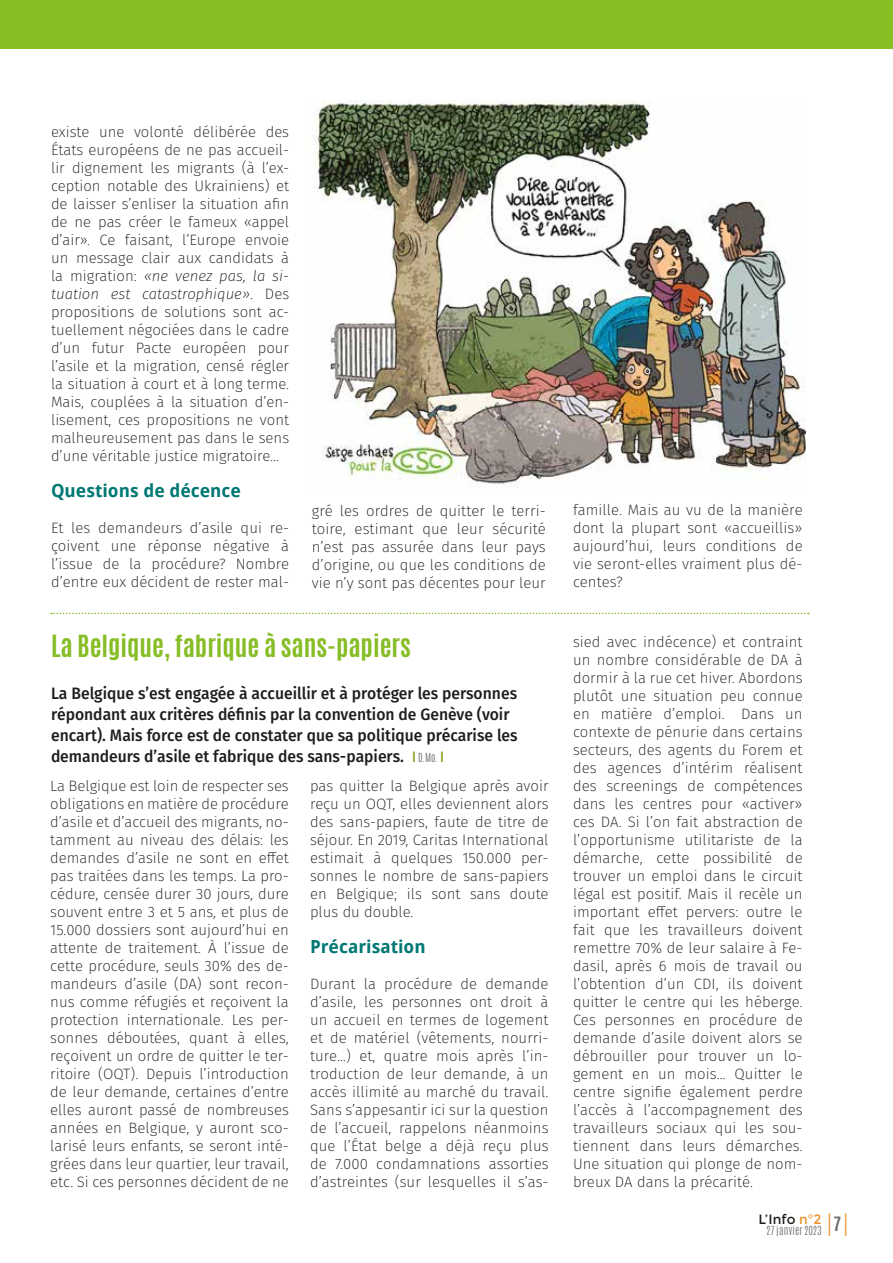
<style>
.page{position:relative;width:893px;height:1263px;background:#fff}
.page>*{position:absolute;margin:0;border:0;box-sizing:border-box;transform-origin:0 0}
.t1{font:300 25.95px "Antonio";color:#ec9228;scale:.64 1}
.t2{font:700 25.5px "Antonio";color:#87bd25}
.t3{font:700 18px "Droid Sans";color:#007873}
.t4{font:500 16.5px/21px "Fira Sans";color:#1d1d1b;scale:.95 1}
.t5{font:200 15px/18px "Fira Sans";letter-spacing:.005em;color:#1d1d1b;text-align:justify}
.t6{font:13.5px "Montserrat";color:#1d1d1b}
.t7{font:300 10.5px "Antonio";letter-spacing:.035em;color:#70706f}
.s1{font-style:italic}
.s2{font-family:"Montserrat";font-weight:400;font-size:15px;color:#89a422}
.s3{font-family:"Antonio";font-weight:300;font-size:10.5px;color:#70706f}
.s4{color:#ec9228}
</style>
<div class="page">
<div style="left:0;top:0;width:893px;height:48px;background:#87bd25"></div>
<img style="left:313px;top:100px;width:493px;height:386px">
<svg style="left:51px;top:613px;width:758px;height:1px"></svg>
<p class="t5" style="left:51px;top:123px;width:240px">existe une volonté délibérée des États européens de ne pas accueil&shy;lir dignement les migrants (à l’ex&shy;ception notable des Ukrainiens) et de laisser s’enliser la situation afin de ne pas créer le fameux «appel d’air». Ce faisant, l’Europe envoie un message clair aux candidats à la migration: <span class="s1">«ne venez pas, la si&shy;tuation est catastrophique»</span>. Des propositions de solutions sont ac&shy;tuellement négociées dans le cadre d’un futur Pacte européen pour l’asile et la migration, censé régler la situation à court et à long terme.<br>Mais, couplées à la situation d’en&shy;lisement, ces propositions ne vont malheureusement pas dans le sens d’une véritable justice migratoire…</p>
<p class="t3" style="left:51px;top:478px;width:192px">Questions de décence</p>
<p class="t5" style="left:51px;top:519px;width:240px">Et les demandeurs d’asile qui re&shy;çoivent une réponse négative à l’issue de la procédure? Nombre d’entre eux décident de rester mal-</p>
<p class="t5" style="left:312px;top:502px;width:235px">gré les ordres de quitter le terri&shy;toire, estimant que leur sécurité n’est pas assurée dans leur pays d’origine, ou que les conditions de vie n’y sont pas décentes pour leur</p>
<h2 class="t2" style="left:51px;top:626px;width:361px">La Belgique, fabrique à sans-papiers</h2>
<p class="t4" style="left:51px;top:682px;width:493px">La Belgique s’est engagée à accueillir et à protéger les personnes répondant aux critères définis par la convention de Genève (voir encart). Mais force est de constater que sa politique précarise les demandeurs d’asile et fabrique des sans-papiers. <span class="s2">I</span> <span class="s3">D.Mo.</span> <span class="s2">I</span></p>
<p class="t5" style="left:50px;top:777px;width:240px">La Belgique est loin de respecter ses obligations en matière de procédure d’asile et d’accueil des migrants, no&shy;tamment au niveau des délais: les demandes d’asile ne sont en effet pas traitées dans les temps. La pro&shy;cédure, censée durer 30 jours, dure souvent entre 3 et 5 ans, et plus de 15.000 dossiers sont aujourd’hui en attente de traitement. À l’issue de cette procédure, seuls 30% des de&shy;mandeurs d’asile (DA) sont recon&shy;nus comme réfugiés et reçoivent la protection internationale. Les per&shy;sonnes déboutées, quant à elles, reçoivent un ordre de quitter le ter&shy;ritoire (OQT). Depuis l’introduction de leur demande, certaines d’entre elles auront passé de nombreuses années en Belgique, y auront sco&shy;larisé leurs enfants, se seront inté&shy;grées dans leur quartier, leur travail, etc. Si ces personnes décident de ne</p>
<p class="t5" style="left:310px;top:777px;width:240px">pas quitter la Belgique après avoir reçu un OQT, elles deviennent alors des sans-papiers, faute de titre de séjour. En 2019, Caritas International estimait à quelques 150.000 per&shy;sonnes le nombre de sans-papiers en Belgique; ils sont sans doute plus du double.</p>
<p class="t3" style="left:310px;top:934px;width:117px">Précarisation</p>
<p class="t5" style="left:310px;top:975px;width:240px">Durant la procédure de demande d’asile, les personnes ont droit à un accueil en termes de logement et de matériel (vêtements, nourri&shy;ture…) et, quatre mois après l’in&shy;troduction de leur demande, à un accès illimité au marché du travail.<br>Sans s’appesantir ici sur la question de l’accueil, rappelons néanmoins que l’État belge a déjà reçu plus de 7.000 condamnations assorties d’astreintes (sur lesquelles il s’as-</p>
<p class="t5" style="left:573px;top:501px;width:231px">famille. Mais au vu de la manière dont la plupart sont «accueillis» aujourd’hui, leurs conditions de vie seront-elles vraiment plus dé&shy;centes?</p>
<p class="t5" style="left:573px;top:633px;width:231px">sied avec indécence) et contraint un nombre considérable de DA à dormir à la rue cet hiver. Abordons plutôt une situation peu connue en matière d’emploi. Dans un contexte de pénurie dans certains secteurs, des agents du Forem et des agences d’intérim réalisent des screenings de compétences dans les centres pour «activer» ces DA. Si l’on fait abstraction de l’opportunisme utilitariste de la démarche, cette possibilité de trouver un emploi dans le circuit légal est positif. Mais il recèle un important effet pervers: outre le fait que les travailleurs doivent remettre 70% de leur salaire à Fe&shy;dasil, après 6 mois de travail ou l’obtention d’un CDI, ils doivent quitter le centre qui les héberge.<br>Ces personnes en procédure de demande d’asile doivent alors se débrouiller pour trouver un lo&shy;gement en un mois… Quitter le centre signifie également perdre l’accès à l’accompagnement des travailleurs sociaux qui les sou&shy;tiennent dans leurs démarches.<br>Une situation qui plonge de nom&shy;breux DA dans la précarité.</p>
<p class="t6" style="left:759px;top:1211px;width:64px">L’Info <span class="s4">n°2</span></p>
<h1 class="t1" style="left:827px;top:1206px;width:33px">I<sup>7</sup>I</h1>
<p class="t7" style="left:766px;top:1223px;width:57px">27 janvier 2023</p>
</div>
